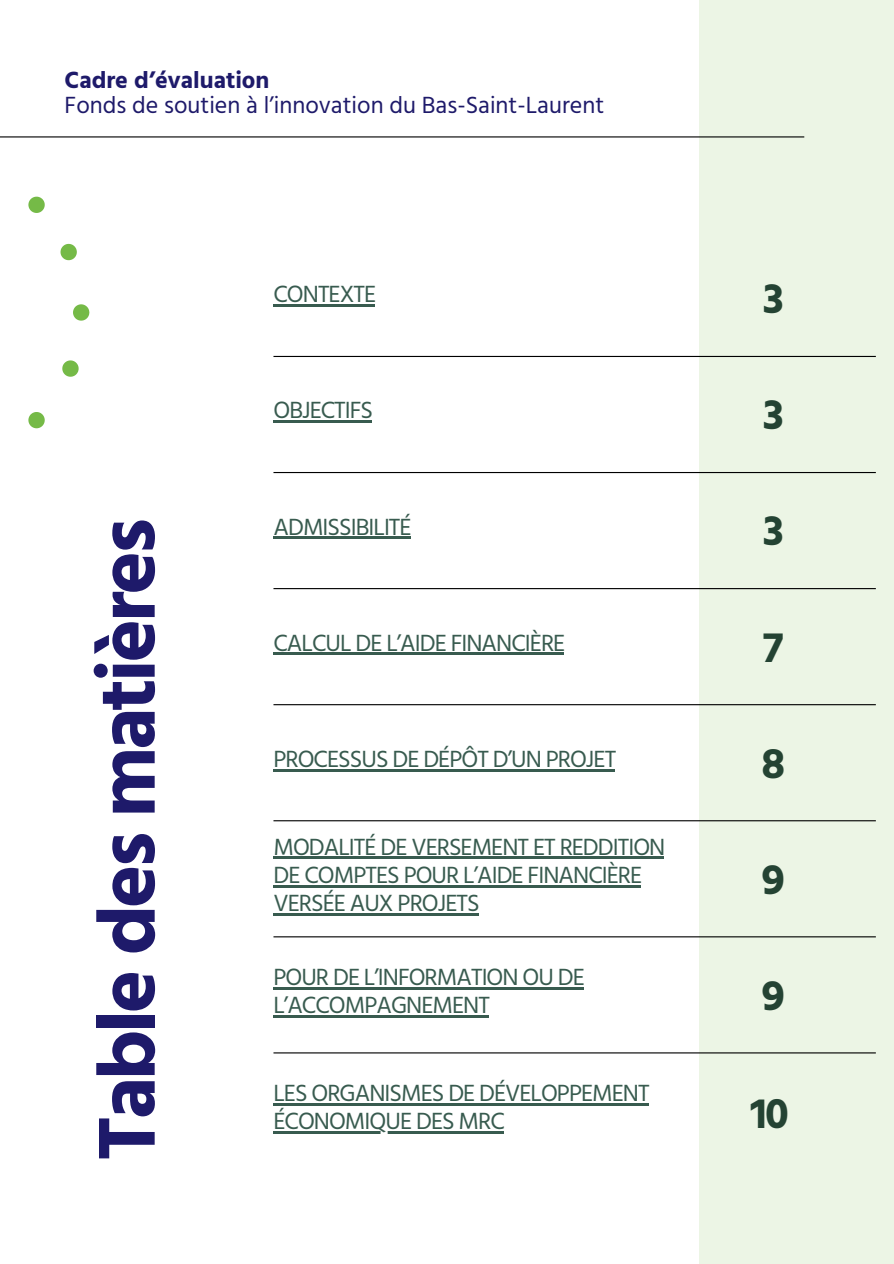
<style>
.page{position:relative;width:894px;height:1264px;background:#fff}
.page>*{position:absolute;margin:0;border:0;box-sizing:border-box;transform-origin:0 0}
.t1{font:700 82.5px "Hind Jalandhar";letter-spacing:-.04em;color:#1e1a6a}
.t2{font:700 43.5px "Hind Jalandhar";color:#244333}
.t3{font:24px/28.2px "Hind Jalandhar";letter-spacing:-.04em;color:#385b4f}
.t4{font:24px "Hind Jalandhar";color:#1e1a6a}
.t5{font:700 24px "Hind Jalandhar";color:#1e1a6a}
</style>
<div class="page">
<div style="left:698px;top:0;width:195px;height:1263px;background:#ecf5e5"></div>
<hr style="left:0;top:136px;width:804px;height:1px;background:#000">
<hr style="left:273px;top:356px;width:602px;height:1px;background:#000">
<hr style="left:273px;top:472px;width:602px;height:1px;background:#000">
<hr style="left:273px;top:588px;width:602px;height:1px;background:#000">
<hr style="left:273px;top:704px;width:602px;height:1px;background:#000">
<hr style="left:273px;top:820px;width:602px;height:1px;background:#000">
<hr style="left:273px;top:936px;width:602px;height:1px;background:#000">
<hr style="left:273px;top:304px;width:102px;height:3px;background:#385b4f">
<hr style="left:273px;top:420px;width:99px;height:3px;background:#385b4f">
<hr style="left:273px;top:537px;width:137px;height:2px;background:#385b4f">
<hr style="left:273px;top:653px;width:291px;height:2px;background:#385b4f">
<hr style="left:273px;top:769px;width:342px;height:2px;background:#385b4f">
<hr style="left:273px;top:856px;width:391px;height:3px;background:#385b4f">
<hr style="left:273px;top:885px;width:368px;height:2px;background:#385b4f">
<hr style="left:273px;top:913px;width:205px;height:2px;background:#385b4f">
<hr style="left:273px;top:1052px;width:602px;height:1px;background:#000">
<hr style="left:273px;top:987px;width:310px;height:2px;background:#385b4f">
<hr style="left:273px;top:1015px;width:216px;height:2px;background:#385b4f">
<hr style="left:273px;top:1103px;width:375px;height:2px;background:#385b4f">
<hr style="left:273px;top:1131px;width:231px;height:2px;background:#385b4f">
<svg style="left:28px;top:196px;width:61px;height:233px"></svg>
<h2 class="t5" style="left:65px;top:65px;width:206px">Cadre d’évaluation</h2>
<p class="t4" style="left:65px;top:90px;width:541px">Fonds de soutien à l’innovation du Bas-Saint-Laurent</p>
<p class="t3" style="left:273px;top:280px;width:104px">CONTEXTE</p>
<p class="t3" style="left:273px;top:396px;width:101px">OBJECTIFS</p>
<p class="t2" style="left:762px;top:273px;width:23px">3</p>
<p class="t2" style="left:762px;top:389px;width:23px">3</p>
<p class="t1" style="left:78px;top:1160px;width:644px;rotate:-90deg">Table des matières</p>
<p class="t3" style="left:273px;top:512px;width:140px">ADMISSIBILITÉ</p>
<p class="t3" style="left:273px;top:628px;width:293px">CALCUL DE L’AIDE FINANCIÈRE</p>
<p class="t2" style="left:762px;top:505px;width:23px">3</p>
<p class="t2" style="left:762px;top:621px;width:22px">7</p>
<p class="t3" style="left:273px;top:744px;width:344px">PROCESSUS DE DÉPÔT D’UN PROJET</p>
<p class="t2" style="left:761px;top:737px;width:25px">8</p>
<p class="t3" style="left:273px;top:832px;width:393px">MODALITÉ DE VERSEMENT ET REDDITION<br>DE COMPTES POUR L’AIDE FINANCIÈRE<br>VERSÉE AUX PROJETS</p>
<p class="t3" style="left:273px;top:962px;width:313px">POUR DE L’INFORMATION OU DE<br>L’ACCOMPAGNEMENT</p>
<p class="t3" style="left:273px;top:1078px;width:377px">LES ORGANISMES DE DÉVELOPPEMENT</p>
<h1 class="t3" style="left:273px;top:1106px;width:233px">ÉCONOMIQUE DES MRC</h1>
<p class="t2" style="left:761px;top:854px;width:25px">9</p>
<h2 class="t2" style="left:761px;top:969px;width:25px">9</h2>
<h2 class="t2" style="left:750px;top:1087px;width:40px">10</h2>
</div>
